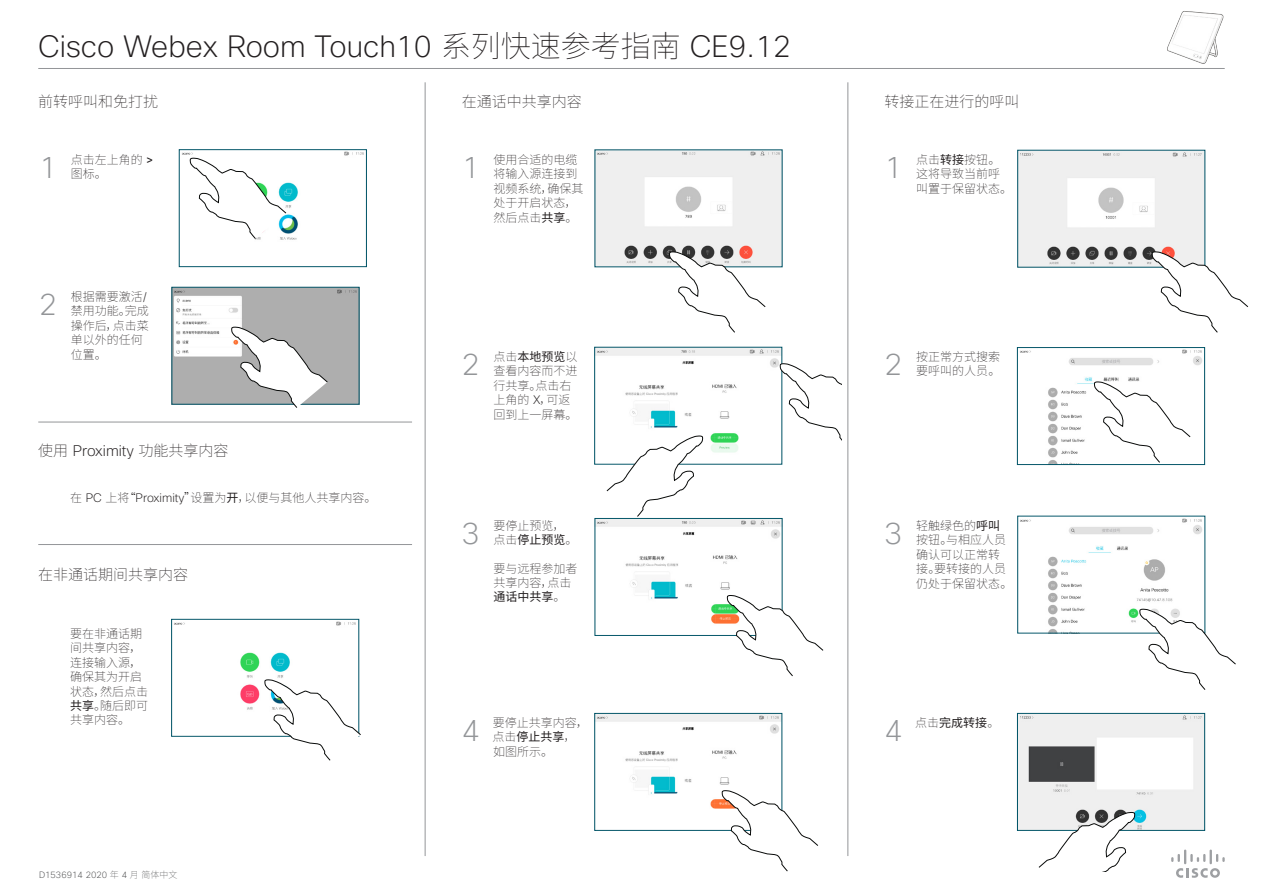
<style>
.page{position:relative;width:1263px;height:893px;background:#fff}
.page>*{position:absolute;margin:0;border:0;box-sizing:border-box;transform-origin:0 0}
.Subhead1{font:200 30px "Cisco Sans";color:#231f20}
.t1{font:200 30px "Cisco Sans";color:#939598}
.Subhead1-2{font:200 15px "Source Han Sans SC";color:#231f20}
.Subhead1-3{font:200 15px "Cisco Sans";color:#231f20}
.CartoonAnnotation{font:200 12px/14.4px "Source Han Sans SC";color:#231f20}
.CartoonAnnotation-2{font:12px "Source Han Sans SC";color:#231f20}
.t2{font:200 9px "Cisco Sans";color:#4b4c4d}
.s1{font-family:"Source Han Sans SC"}
.s2{font-family:"Cisco Sans";font-weight:400}
.s3{font-family:"Cisco Sans"}
.s4{font-weight:400}
.s5{font-weight:200}
</style>
<div class="page">
<img style="left:597px;top:349px;width:183px;height:104px">
<svg style="left:606px;top:435px;width:97px;height:82px"></svg>
<img style="left:182px;top:152px;width:182px;height:88px">
<div style="left:179px;top:150px;width:187px;height:117px;border:1px solid #005467"></div>
<img style="left:174px;top:621px;width:182px;height:89px">
<div style="left:172px;top:619px;width:187px;height:117px;border:1px solid #005467"></div>
<svg style="left:190px;top:157px;width:96px;height:82px"></svg>
<img style="left:174px;top:289px;width:183px;height:113px">
<div style="left:172px;top:287px;width:187px;height:117px;border:1px solid #005467"></div>
<svg style="left:231px;top:326px;width:97px;height:82px"></svg>
<svg style="left:264px;top:679px;width:97px;height:82px"></svg>
<img style="left:597px;top:715px;width:183px;height:94px">
<div style="left:595px;top:713px;width:187px;height:117px;border:1px solid #005467"></div>
<img style="left:597px;top:152px;width:183px;height:113px">
<svg style="left:669px;top:251px;width:97px;height:82px"></svg>
<svg style="left:722px;top:790px;width:96px;height:81px"></svg>
<img style="left:1019px;top:715px;width:184px;height:113px">
<div style="left:1017px;top:713px;width:188px;height:117px;border:1px solid #005467"></div>
<img style="left:1020px;top:152px;width:183px;height:113px">
<svg style="left:1152px;top:251px;width:96px;height:82px"></svg>
<img style="left:1020px;top:518px;width:182px;height:113px">
<svg style="left:1139px;top:608px;width:97px;height:82px"></svg>
<svg style="left:1038px;top:812px;width:97px;height:60px"></svg>
<img style="left:1020px;top:349px;width:182px;height:114px">
<div style="left:1017px;top:347px;width:188px;height:118px;border:1px solid #005467"></div>
<svg style="left:1094px;top:381px;width:96px;height:82px"></svg>
<hr style="left:425px;top:82px;width:1px;height:774px;background:#939598">
<svg style="left:1171px;top:849px;width:54px;height:29px"></svg>
<hr style="left:38px;top:68px;width:1187px;height:1px;background:#939598">
<hr style="left:38px;top:422px;width:374px;height:1px;background:#939598">
<hr style="left:38px;top:544px;width:374px;height:1px;background:#939598">
<div style="left:673px;top:512px;width:86px;height:15px;background:#fff"></div>
<img style="left:597px;top:520px;width:183px;height:104px">
<div style="left:595px;top:518px;width:187px;height:117px;border:1px solid #005467"></div>
<img style="left:1167px;top:11px;width:57px;height:53px">
<svg style="left:780px;top:363px;width:62px;height:81px"></svg>
<hr style="left:847px;top:82px;width:1px;height:774px;background:#939598">
<svg style="left:727px;top:595px;width:96px;height:81px"></svg>
<h1 class="Subhead1" style="left:38px;top:27px;width:754px">Cisco Webex Room Touch10 <span class="s1">系列快速参考指南</span> CE9.12</h1>
<h1 class="Subhead1-2" style="left:38px;top:93px;width:122px">前转呼叫和免打扰</h1>
<h1 class="Subhead1-2" style="left:884px;top:93px;width:136px">转接正在进行的呼叫</h1>
<h1 class="Subhead1-2" style="left:462px;top:93px;width:121px">在通话中共享内容</h1>
<p class="t1" style="left:39px;top:149px;width:20px">1</p>
<p class="CartoonAnnotation" style="left:71px;top:153px;width:84px">点击左上角的 <span class="s2">&gt;</span>图标。</p>
<p class="t1" style="left:39px;top:286px;width:20px">2</p>
<p class="CartoonAnnotation" style="left:71px;top:290px;width:80px">根据需要激活<span class="s3">/</span>禁用功能。完成操作后，点击菜单以外的任何位置。</p>
<h1 class="Subhead1-3" style="left:38px;top:441px;width:192px"><span class="s1">使用</span> Proximity <span class="s1">功能共享内容</span></h1>
<p class="CartoonAnnotation" style="left:70px;top:490px;width:308px">在 <span class="s3">PC</span> 上将“<span class="s3">Proximity</span>”设置为<span class="s4">开</span>，以便与其他人共享内容。</p>
<h1 class="Subhead1-2" style="left:38px;top:566px;width:152px">在非通话期间共享内容</h1>
<p class="CartoonAnnotation" style="left:70px;top:627px;width:79px">要在非通话期间共享内容，连接输入源，确保其为开启状态，然后点击<span class="s4">共享</span>。随后即可共享内容。</p>
<p class="t2" style="left:39px;top:869px;width:140px">D1536914 2020 <span class="s1">年</span> 4 <span class="s1">月简体中文</span></p>
<p class="t1" style="left:462px;top:149px;width:19px">1</p>
<p class="CartoonAnnotation" style="left:493px;top:153px;width:91px">使用合适的电缆将输入源连接到视频系统，确保其处于开启状态，然后点击<span class="s4">共享</span>。</p>
<p class="t1" style="left:884px;top:149px;width:19px">1</p>
<p class="CartoonAnnotation" style="left:916px;top:153px;width:98px">点击<span class="s4">转接</span>按钮。这将导致当前呼叫置于保留状态。</p>
<p class="t1" style="left:462px;top:346px;width:19px">2</p>
<p class="CartoonAnnotation" style="left:493px;top:350px;width:86px">点击<span class="s4">本地预览</span>以查看内容而不进行共享。点击右上角的 <span class="s3">X</span>，可返回到上一屏幕。</p>
<p class="CartoonAnnotation" style="left:916px;top:350px;width:85px">按正常方式搜索</p>
<p class="t1" style="left:884px;top:346px;width:19px">2</p>
<p class="CartoonAnnotation" style="left:916px;top:364px;width:86px">要呼叫的人员。</p>
<p class="t1" style="left:462px;top:514px;width:19px">3</p>
<p class="CartoonAnnotation" style="left:493px;top:519px;width:86px">要停止预览，点击<span class="s4">停止预览</span>。</p>
<p class="CartoonAnnotation" style="left:493px;top:561px;width:85px">要与远程参加者共享内容，点击<span class="s4">通话中共享</span>。</p>
<p class="t1" style="left:884px;top:514px;width:19px">3</p>
<p class="CartoonAnnotation" style="left:916px;top:519px;width:98px">轻触绿色的<span class="s4">呼叫</span>按钮。与相应人员确认可以正常转接。要转接的人员仍处于保留状态。</p>
<p class="t1" style="left:462px;top:711px;width:19px">4</p>
<p class="CartoonAnnotation-2" style="left:915px;top:716px;width:86px"><span class="s5">点击</span>完成转接<span class="s5">。</span></p>
<p class="CartoonAnnotation" style="left:492px;top:716px;width:97px">要停止共享内容，点击<span class="s4">停止共享</span>，如图所示。</p>
<p class="t1" style="left:884px;top:711px;width:19px">4</p>
</div>
